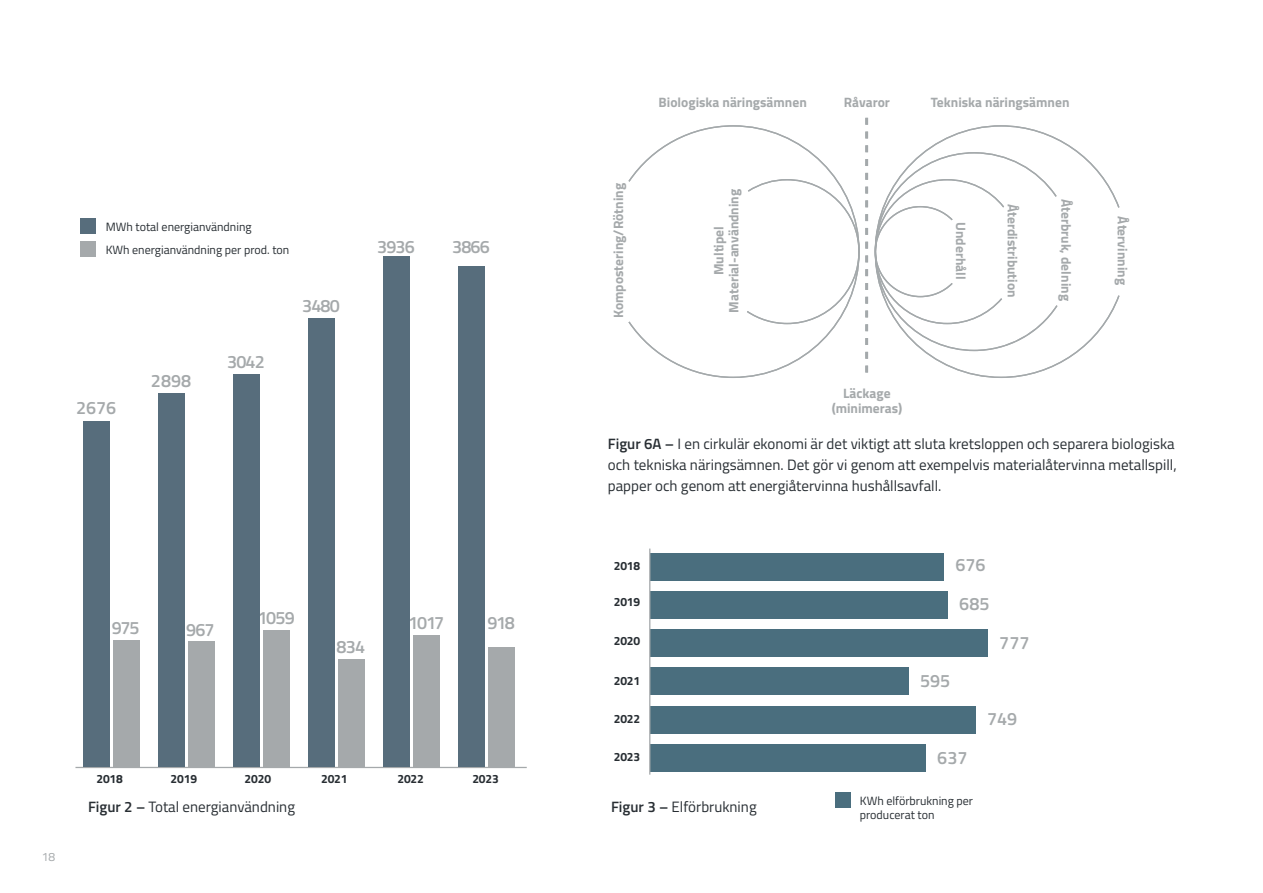
<style>
.page{position:relative;width:1263px;height:893px;background:#fff}
.page>*{position:absolute;margin:0;border:0;box-sizing:border-box;transform-origin:0 0}
.t1{font:600 18px "Titillium Web";letter-spacing:-.045em;color:#a5a9ab}
.t2{font:15px/21px "Titillium Web";color:#282e33}
.t3{font:700 13.5px/14.9px "Titillium Web";color:#a5a9ab;text-align:center}
.t4{font:12px/13.5px "Titillium Web";color:#282e33}
.t5{font:700 12px "Titillium Web";letter-spacing:-.01em;color:#282e33}
.t6{font:12px "Titillium Web";color:#a5a9ab}
.s1{font-weight:600}
</style>
<div class="page">
<div style="left:650px;top:553px;width:294px;height:27px;background:#4a6e7e"></div>
<div style="left:650px;top:591px;width:298px;height:28px;background:#4a6e7e"></div>
<div style="left:650px;top:629px;width:338px;height:28px;background:#4a6e7e"></div>
<div style="left:650px;top:667px;width:259px;height:28px;background:#4a6e7e"></div>
<div style="left:650px;top:706px;width:326px;height:27px;background:#4a6e7e"></div>
<div style="left:650px;top:744px;width:276px;height:28px;background:#4a6e7e"></div>
<hr style="left:649px;top:549px;width:1px;height:226px;background:#a5a9ab">
<div style="left:835px;top:793px;width:15px;height:15px;background:#4a6e7e"></div>
<div style="left:81px;top:218px;width:15px;height:15px;background:#576d7c"></div>
<div style="left:81px;top:241px;width:15px;height:16px;background:#a5a9ab"></div>
<hr style="left:75px;top:767px;width:452px;height:1px;background:#a5a9ab">
<div style="left:113px;top:641px;width:27px;height:126px;background:#a5a9ab"></div>
<div style="left:188px;top:642px;width:27px;height:125px;background:#a5a9ab"></div>
<div style="left:263px;top:630px;width:27px;height:137px;background:#a5a9ab"></div>
<div style="left:338px;top:659px;width:26px;height:108px;background:#a5a9ab"></div>
<div style="left:413px;top:635px;width:26px;height:132px;background:#a5a9ab"></div>
<div style="left:488px;top:647px;width:26px;height:120px;background:#a5a9ab"></div>
<div style="left:83px;top:422px;width:27px;height:345px;background:#576d7c"></div>
<div style="left:158px;top:393px;width:27px;height:374px;background:#576d7c"></div>
<div style="left:233px;top:375px;width:27px;height:392px;background:#576d7c"></div>
<div style="left:308px;top:318px;width:27px;height:449px;background:#576d7c"></div>
<div style="left:383px;top:257px;width:26px;height:510px;background:#576d7c"></div>
<div style="left:458px;top:266px;width:26px;height:501px;background:#576d7c"></div>
<svg style="left:628px;top:125px;width:204px;height:253px"></svg>
<svg style="left:875px;top:125px;width:244px;height:253px"></svg>
<svg style="left:865px;top:118px;width:3px;height:7px"></svg>
<svg style="left:865px;top:132px;width:3px;height:6px"></svg>
<svg style="left:865px;top:145px;width:3px;height:7px"></svg>
<svg style="left:865px;top:159px;width:3px;height:7px"></svg>
<svg style="left:747px;top:173px;width:121px;height:158px"></svg>
<svg style="left:865px;top:338px;width:3px;height:7px"></svg>
<svg style="left:865px;top:352px;width:3px;height:7px"></svg>
<svg style="left:865px;top:366px;width:3px;height:6px"></svg>
<p class="t4" style="left:106px;top:214px;width:185px;line-height:23.2px">MWh total energianvändning<br>KWh energianvändning per prod. ton</p>
<p class="t1" style="left:302px;top:292px;width:39px">3480</p>
<p class="t1" style="left:76px;top:395px;width:42px">2676</p>
<p class="t1" style="left:151px;top:367px;width:42px">2898</p>
<p class="t1" style="left:227px;top:348px;width:39px">3042</p>
<p class="t1" style="left:377px;top:233px;width:39px">3936</p>
<p class="t1" style="left:452px;top:233px;width:39px">3866</p>
<p class="t1" style="left:112px;top:615px;width:29px">975</p>
<p class="t1" style="left:186px;top:616px;width:30px">967</p>
<p class="t1" style="left:257px;top:604px;width:39px">1059</p>
<p class="t1" style="left:337px;top:633px;width:30px">834</p>
<p class="t1" style="left:408px;top:609px;width:38px">1017</p>
<p class="t1" style="left:487px;top:609px;width:29px">918</p>
<p class="t6" style="left:42px;top:848px;width:15px">18</p>
<p class="t5" style="left:96px;top:770px;width:28px">2018</p>
<p class="t5" style="left:171px;top:770px;width:28px">2019</p>
<p class="t5" style="left:245px;top:770px;width:28px">2020</p>
<p class="t5" style="left:321px;top:770px;width:28px">2021</p>
<p class="t5" style="left:397px;top:770px;width:28px">2022</p>
<p class="t5" style="left:472px;top:770px;width:28px">2023</p>
<p class="t2" style="left:88px;top:796px;width:209px"><span class="s1">Figur 2 –</span> Total energianvändning</p>
<p class="t3" style="left:659px;top:94px;width:150px">Biologiska näringsämnen</p>
<p class="t3" style="left:844px;top:94px;width:48px">Råvaror</p>
<p class="t3" style="left:931px;top:94px;width:140px">Tekniska näringsämnen</p>
<p class="t3" style="left:610px;top:318px;width:137px;rotate:-90deg">Kompostering/Rötning</p>
<p class="t3" style="left:711px;top:313px;width:125px;rotate:-90deg">Multipel<br>Material-användning</p>
<p class="t3" style="left:832px;top:385px;width:72px">Läckage (minimeras)</p>
<p class="t3" style="left:969px;top:222px;width:59px;rotate:90deg">Underhåll</p>
<p class="t3" style="left:1021px;top:204px;width:95px;rotate:90deg">Återdistribution</p>
<p class="t3" style="left:1074px;top:199px;width:104px;rotate:90deg">Återbruk, delning</p>
<p class="t3" style="left:1130px;top:216px;width:70px;rotate:90deg">Återvinning</p>
<p class="t2" style="left:608px;top:432px;width:570px"><span class="s1">Figur 6A –</span> I en cirkulär ekonomi är det viktigt att sluta kretsloppen och separera biologiska och tekniska näringsämnen. Det gör vi genom att exempelvis materialåtervinna metallspill, papper och genom att energiåtervinna hushållsavfall.</p>
<p class="t5" style="left:614px;top:557px;width:28px">2018</p>
<p class="t5" style="left:614px;top:593px;width:28px">2019</p>
<p class="t5" style="left:614px;top:632px;width:28px">2020</p>
<p class="t5" style="left:614px;top:672px;width:28px">2021</p>
<p class="t5" style="left:614px;top:709px;width:28px">2022</p>
<p class="t5" style="left:614px;top:747px;width:28px">2023</p>
<p class="t2" style="left:611px;top:796px;width:147px"><span class="s1">Figur 3 –</span> Elförbrukning</p>
<p class="t1" style="left:955px;top:551px;width:32px">676</p>
<p class="t1" style="left:959px;top:590px;width:32px">685</p>
<p class="t1" style="left:920px;top:667px;width:32px">595</p>
<p class="t1" style="left:999px;top:629px;width:32px">777</p>
<p class="t1" style="left:987px;top:705px;width:32px">749</p>
<p class="t1" style="left:937px;top:744px;width:32px">637</p>
<p class="t4" style="left:860px;top:794px;width:115px">KWh elförbrukning per producerat ton</p>
</div>
